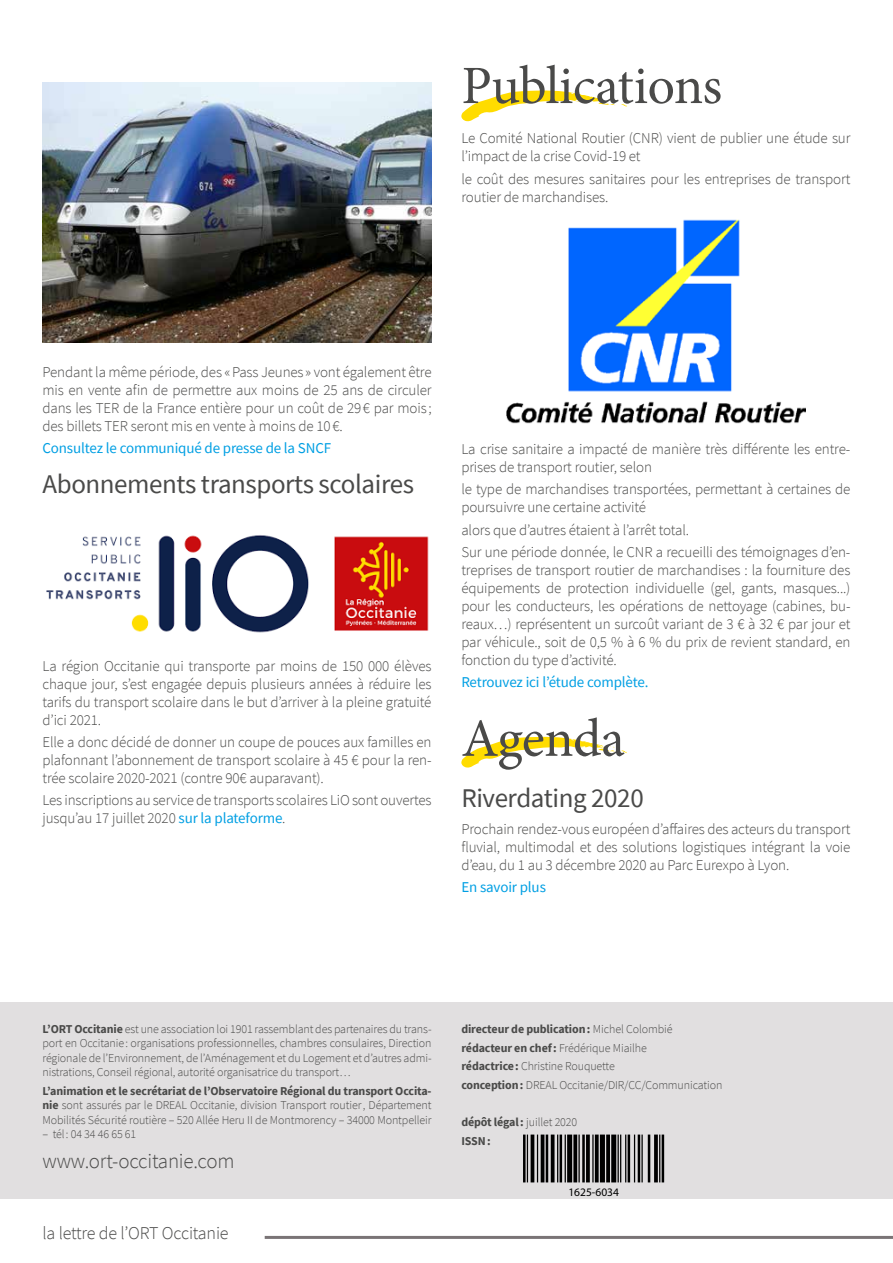
<style>
.page{position:relative;width:893px;height:1263px;background:#fff}
.page>*{position:absolute;margin:0;border:0;box-sizing:border-box;transform-origin:0 0}
.t1{font:54px "Minion Pro";letter-spacing:-.01em;color:#4a4a49}
.t2{font:27px "Source Sans Pro";letter-spacing:-.015em;color:#4a4a49}
.t3{font:300 21px "Source Sans Pro";letter-spacing:-.01em;color:#4a4a49}
.t4{font:300 18px "Source Sans Pro";letter-spacing:-.01em;color:#4a4a49}
.t5{font:300 15px/18px "Source Sans Pro";letter-spacing:-.01em;color:#4a4a49}
.t6{font:15px "Source Sans Pro";letter-spacing:-.01em;color:#009fe3}
.t7{font:300 12px/14.4px "Source Sans Pro";letter-spacing:-.01em;color:#4a4a49;text-align:justify}
.t8{font:700 12px/18.6px "Source Sans Pro";letter-spacing:-.01em;color:#4a4a49}
.t9{font:11.55px "Myriad Pro";color:#000}
.s1{font-weight:400;color:#009fe3}
.s2{font-weight:700}
.s3{font-weight:300}
</style>
<div class="page">
<hr style="left:265px;top:1236px;width:628px;height:3px;background:#7a7476">
<div style="left:0;top:1003px;width:893px;height:196px;background:#e1dfe0"></div>
<svg style="left:523px;top:1134px;width:141px;height:48px"></svg>
<img style="left:43px;top:82px;width:389px;height:260px">
<img style="left:46px;top:535px;width:383px;height:98px">
<svg style="left:461px;top:91px;width:166px;height:30px"></svg>
<img style="left:506px;top:219px;width:299px;height:205px">
<svg style="left:461px;top:737px;width:166px;height:30px"></svg>
<h1 class="t1" style="left:461px;top:50px;width:262px">Publications</h1>
<p class="t5" style="left:461px;top:130px;width:391px">Le Comité National Routier (CNR) vient de publier une étude sur l’impact de la crise Covid-19 et</p>
<p class="t5" style="left:461px;top:170px;width:391px">le coût des mesures sanitaires pour les entreprises de transport routier de marchandises.</p>
<p class="t5" style="left:43px;top:363px;width:391px;text-align:justify">Pendant la même période, des «Pass Jeunes » vont également être mis en vente afin de permettre aux moins de 25 ans de circuler dans les TER de la France entière pour un coût de 29€ par mois ; des billets TER seront mis en vente à moins de 10€.</p>
<p class="t6" style="left:43px;top:439px;width:290px">Consultez le communiqué de presse de la SNCF</p>
<h2 class="t2" style="left:43px;top:467px;width:373px">Abonnements transports scolaires</h2>
<p class="t5" style="left:43px;top:657px;width:391px;text-align:justify">La région Occitanie qui transporte par moins de 150 000 élèves chaque jour, s’est engagée depuis plusieurs années à réduire les tarifs du transport scolaire dans le but d’arriver à la pleine gratuité d’ici 2021.</p>
<p class="t5" style="left:43px;top:733px;width:391px;text-align:justify">Elle a donc décidé de donner un coupe de pouces aux familles en plafonnant l’abonnement de transport scolaire à 45 € pour la ren&shy;trée scolaire 2020-2021 (contre 90€ auparavant).</p>
<p class="t5" style="left:43px;top:791px;width:391px">Les inscriptions au service de transports scolaires LiO sont ouvertes jusqu’au 17 juillet 2020 <span class="s1">sur la plateforme</span>.</p>
<p class="t5" style="left:461px;top:440px;width:391px">La crise sanitaire a impacté de manière très différente les entre&shy;prises de transport routier, selon</p>
<p class="t5" style="left:461px;top:480px;width:391px">le type de marchandises transportées, permettant à certaines de poursuivre une certaine activité</p>
<p class="t5" style="left:461px;top:518px;width:391px;line-height:22.2px">alors que d’autres étaient à l’arrêt total.<br>Sur une période donnée, le CNR a recueilli des témoignages d’en-</p>
<p class="t5" style="left:461px;top:561px;width:391px;text-align:justify">treprises de transport routier de marchandises : la fourniture des équipements de protection individuelle (gel, gants, masques...) pour les conducteurs, les opérations de nettoyage (cabines, bu&shy;reaux…) représentent un surcoût variant de 3 € à 32 € par jour et par véhicule., soit de 0,5 % à 6 % du prix de revient standard, en fonction du type d’activité.</p>
<p class="t6" style="left:461px;top:672px;width:189px">Retrouvez ici l’étude complète.</p>
<h1 class="t1" style="left:461px;top:702px;width:165px">Agenda</h1>
<h2 class="t2" style="left:461px;top:781px;width:184px">Riverdating 2020</h2>
<p class="t5" style="left:461px;top:820px;width:391px;text-align:justify">Prochain rendez-vous européen d’affaires des acteurs du transport fluvial, multimodal et des solutions logistiques intégrant la voie d’eau, du 1 au 3 décembre 2020 au Parc Eurexpo à Lyon.</p>
<p class="t6" style="left:461px;top:877px;width:86px">En savoir plus</p>
<p class="t7" style="left:43px;top:1022px;width:391px"><span class="s2">L’ORT Occitanie</span> est une association loi 1901 rassemblant des partenaires du trans&shy;port en Occitanie: organisations professionnelles, chambres consulaires, Direction régionale de l’Environnement, de l’Aménagement et du Logement et d’autres admi&shy;nistrations, Conseil régional, autorité organisatrice du transport…</p>
<p class="t7" style="left:43px;top:1084px;width:391px"><span class="s2">L’animation et le secrétariat de l’Observatoire Régional du transport Occita&shy;nie</span> sont assurés par le DREAL Occitanie, division Transport routier, Département Mobilités Sécurité routière – 520 Allée Heru II de Montmorency – 34000 Montpelleir</p>
<p class="t7" style="left:43px;top:1127px;width:95px">– tél: 04 34 46 65 61</p>
<h3 class="t3" style="left:43px;top:1148px;width:194px">www.ort-occitanie.com</h3>
<p class="t4" style="left:43px;top:1222px;width:188px">la lettre de l’ORT Occitanie</p>
<p class="t7" style="left:461px;top:1020px;width:263px;line-height:18.6px;text-align:left"><span class="s2">directeur de publication:</span> Michel Colombié <span class="s2">rédacteur en chef:</span> Frédérique Miailhe<br><span class="s2">rédactrice:</span> Christine Rouquette<br><span class="s2">conception:</span> DREAL Occitanie/DIR/CC/Communication</p>
<p class="t8" style="left:461px;top:1113px;width:117px">dépôt légal: <span class="s3">juillet 2020<br></span>ISSN:</p>
<p class="t9" style="left:568px;top:1185px;width:52px">1625-6034</p>
</div>
